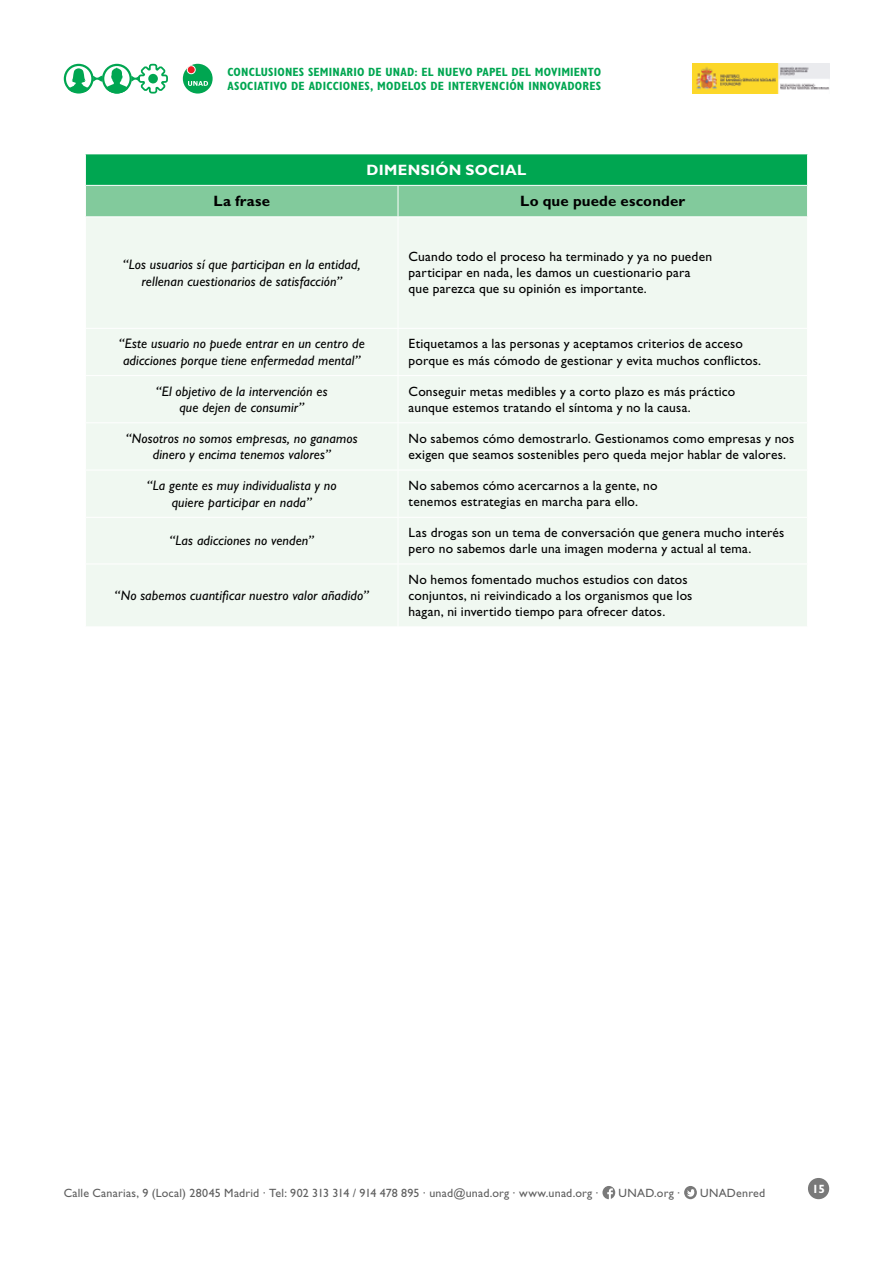
<style>
.page{position:relative;width:893px;height:1263px;background:#fff}
.page>*{position:absolute;margin:0;border:0;box-sizing:border-box;transform-origin:0 0}
.Normal__párrafo{font:700 15px "Gill Sans Std";letter-spacing:.01em;color:#000}
.Titulo_5__titulos_de{font:700 15px "Gill Sans Std";letter-spacing:.015em;color:#fff}
.Tabla___Frases_encom{font:italic 13.8px/16.5px "Gill Sans Std";letter-spacing:.01em;color:#000;text-align:center}
.Tabla___parrafitos{font:13.5px/16.2px "Gill Sans Std";letter-spacing:.015em;color:#000}
.t1{font:700 condensed 12px/14.4px "Gill Sans Std";letter-spacing:.015em;color:#00a651}
.t2{font:12px "Gill Sans Std";letter-spacing:.015em;color:#5f5f5f}
.t3{font:700 12px "Gill Sans Std";color:#fff}
</style>
<div class="page">
<svg style="left:602px;top:1186px;width:13px;height:13px"></svg>
<svg style="left:684px;top:1186px;width:13px;height:13px"></svg>
<div style="left:808px;top:1178px;width:21px;height:21px;background:#797979;border-radius:50%"></div>
<div style="left:183px;top:64px;width:30px;height:30px;background:#00a651;border-radius:50%"></div>
<svg style="left:188px;top:81px;width:20px;height:5px"></svg>
<div style="left:187px;top:66px;width:8px;height:8px;background:#ed1d24;border-radius:50%"></div>
<div style="left:187px;top:65px;width:9px;height:9px;border:1px solid #fff;border-radius:50%"></div>
<svg style="left:64px;top:64px;width:104px;height:30px"></svg>
<div style="left:148px;top:74px;width:10px;height:9px;background:#00a651;border-radius:50%"></div>
<img style="left:693px;top:64px;width:136px;height:30px">
<div style="left:85px;top:154px;width:722px;height:31px;background:#00a651"></div>
<div style="left:86px;top:186px;width:721px;height:30px;background:#82ca9c"></div>
<div style="left:86px;top:218px;width:721px;height:408px;background:#f0f8f1"></div>
<hr style="left:398px;top:217px;width:1px;height:111px;background:#fff">
<hr style="left:85px;top:328px;width:313px;height:1px;background:#fff">
<hr style="left:398px;top:328px;width:410px;height:1px;background:#fff">
<hr style="left:398px;top:329px;width:1px;height:46px;background:#fff">
<hr style="left:85px;top:375px;width:313px;height:1px;background:#fff">
<hr style="left:398px;top:375px;width:410px;height:1px;background:#fff">
<hr style="left:398px;top:376px;width:1px;height:46px;background:#fff">
<hr style="left:85px;top:422px;width:313px;height:1px;background:#fff">
<hr style="left:398px;top:422px;width:410px;height:1px;background:#fff">
<hr style="left:398px;top:423px;width:1px;height:47px;background:#fff">
<hr style="left:85px;top:470px;width:313px;height:1px;background:#fff">
<hr style="left:398px;top:470px;width:410px;height:1px;background:#fff">
<hr style="left:398px;top:470px;width:1px;height:47px;background:#fff">
<hr style="left:85px;top:517px;width:313px;height:1px;background:#fff">
<hr style="left:398px;top:517px;width:410px;height:1px;background:#fff">
<hr style="left:398px;top:518px;width:1px;height:46px;background:#fff">
<hr style="left:85px;top:564px;width:313px;height:1px;background:#fff">
<hr style="left:398px;top:564px;width:410px;height:1px;background:#fff">
<hr style="left:398px;top:564px;width:1px;height:62px;background:#fff">
<hr style="left:85px;top:154px;width:1px;height:31px;background:#fff">
<hr style="left:398px;top:186px;width:1px;height:30px;background:#fff">
<p class="t1" style="left:227px;top:64px;width:375px">CONCLUSIONES SEMINARIO DE UNAD: EL NUEVO PAPEL DEL MOVIMIENTO<br>ASOCIATIVO DE ADICCIONES, MODELOS DE INTERVENCIÓN INNOVADORES</p>
<p class="Titulo_5__titulos_de" style="left:367px;top:161px;width:161px">DIMENSIÓN SOCIAL</p>
<p class="Normal__párrafo" style="left:213px;top:192px;width:58px">La frase</p>
<p class="Normal__párrafo" style="left:520px;top:192px;width:167px">Lo que puede esconder</p>
<p class="Tabla___Frases_encom" style="left:123px;top:256px;width:239px">“Los usuarios sí que participan en la entidad, rellenan cuestionarios de satisfacción”</p>
<p class="Tabla___parrafitos" style="left:409px;top:248px;width:305px">Cuando todo el proceso ha terminado y ya no pueden participar en nada, les damos un cuestionario para que parezca que su opinión es importante.</p>
<p class="Tabla___Frases_encom" style="left:119px;top:336px;width:248px">“Este usuario no puede entrar en un centro de adicciones porque tiene enfermedad mental”</p>
<p class="Tabla___parrafitos" style="left:409px;top:336px;width:354px">Etiquetamos a las personas y aceptamos criterios de acceso porque es más cómodo de gestionar y evita muchos conflictos.</p>
<p class="Tabla___Frases_encom" style="left:156px;top:383px;width:173px">“El objetivo de la intervención es que dejen de consumir”</p>
<p class="Tabla___parrafitos" style="left:409px;top:383px;width:328px">Conseguir metas medibles y a corto plazo es más práctico aunque estemos tratando el síntoma y no la causa.</p>
<p class="Tabla___Frases_encom" style="left:126px;top:430px;width:233px">“Nosotros no somos empresas, no ganamos dinero y encima tenemos valores”</p>
<p class="Tabla___parrafitos" style="left:409px;top:430px;width:387px">No sabemos cómo demostrarlo. Gestionamos como empresas y nos exigen que seamos sostenibles pero queda mejor hablar de valores.</p>
<p class="Tabla___Frases_encom" style="left:147px;top:477px;width:191px">“La gente es muy individualista y no quiere participar en nada”</p>
<p class="Tabla___parrafitos" style="left:409px;top:478px;width:250px">No sabemos cómo acercarnos a la gente, no tenemos estrategias en marcha para ello.</p>
<p class="Tabla___Frases_encom" style="left:170px;top:532px;width:146px">“Las adicciones no venden”</p>
<p class="Tabla___parrafitos" style="left:409px;top:525px;width:377px">Las drogas son un tema de conversación que genera mucho interés pero no sabemos darle una imagen moderna y actual al tema.</p>
<p class="Tabla___Frases_encom" style="left:115px;top:587px;width:256px">“No sabemos cuantificar nuestro valor añadido”</p>
<p class="Tabla___parrafitos" style="left:409px;top:571px;width:285px">No hemos fomentado muchos estudios con datos conjuntos, ni reivindicado a los organismos que los hagan, ni invertido tiempo para ofrecer datos.</p>
<p class="t2" style="left:64px;top:1186px;width:536px">Calle Canarias, 9 (Local) 28045 Madrid · Tel: 902 313 314 / 914 478 895 · unad@unad.org · www.unad.org ·</p>
<p class="t2" style="left:618px;top:1186px;width:63px">UNAD.org ·</p>
<p class="t2" style="left:700px;top:1186px;width:67px">UNADenred</p>
<p class="t3" style="left:812px;top:1181px;width:14px">15</p>
</div>
